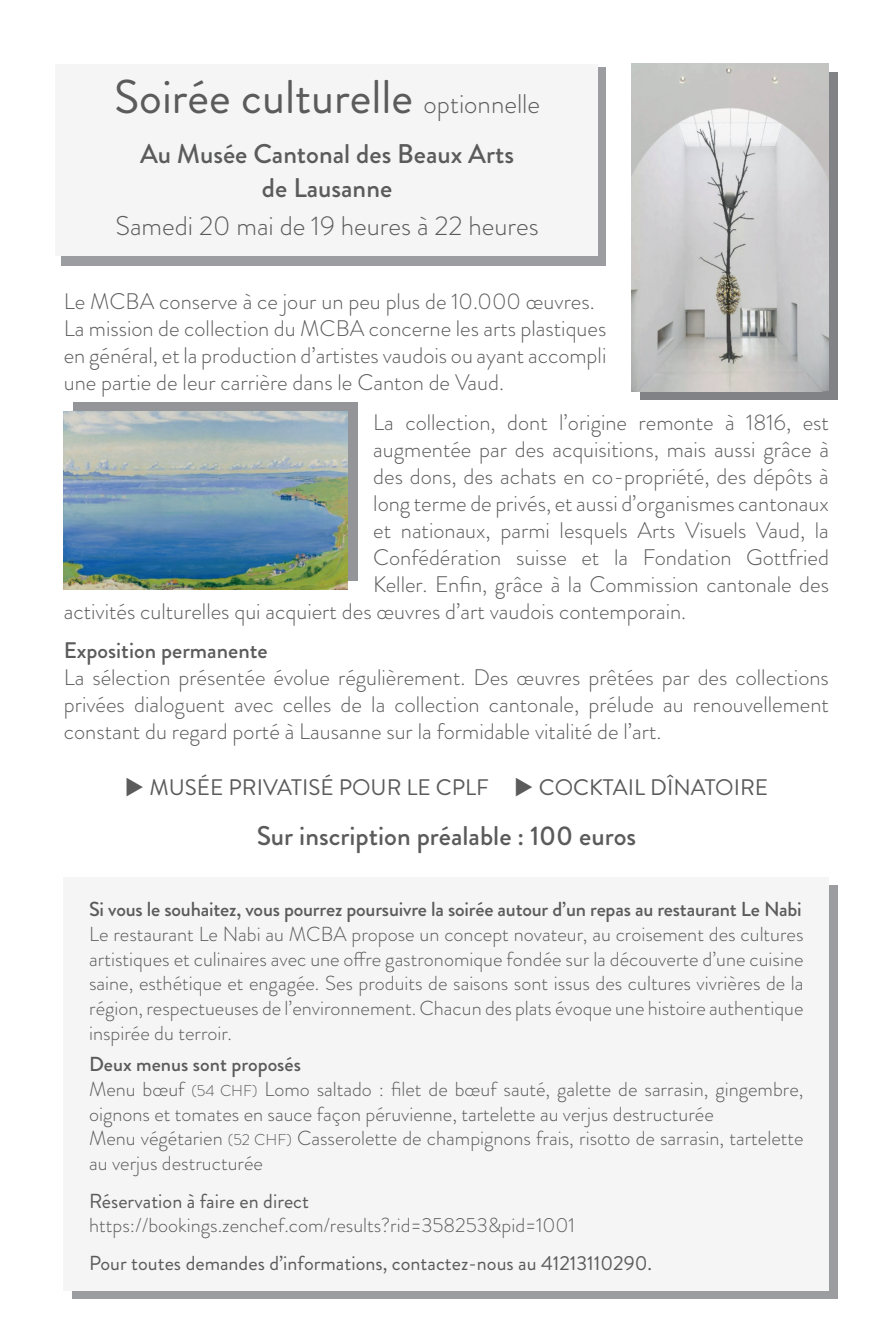
<style>
.page{position:relative;width:893px;height:1340px;background:#fff}
.page>*{position:absolute;margin:0;border:0;box-sizing:border-box;transform-origin:0 0}
.t1{font:47.25px "Brandon Grotesque";color:#5a5b5a}
.t2{font:500 27px/33.8px "Brandon Grotesque";color:#5a5b5a;text-align:center}
.t3{font:300 27px "Brandon Grotesque";color:#5a5b5a}
.t4{font:300 22.5px/27px "Brandon Grotesque";color:#5a5b5a}
.t5{font:22.5px "Brandon Grotesque";color:#5a5b5a}
.t6{font:500 22.5px "Brandon Grotesque";color:#5a5b5a}
.t7{font:300 20.25px/24.8px "Brandon Grotesque";color:#5a5b5a;text-align:justify}
.t8{font:20.25px "Brandon Grotesque";color:#5a5b5a}
.t9{font:500 20.25px "Brandon Grotesque";letter-spacing:-.01em;color:#5a5b5a}
.s1{font-weight:300;font-size:27px}
.s2{font-weight:500}
.s3{font-size:15.75px}
</style>
<div class="page">
<div style="left:61px;top:68px;width:545px;height:198px;background:#9b9da0"></div>
<div style="left:55px;top:64px;width:543px;height:191px;background:#f5f5f6"></div>
<div style="left:74px;top:402px;width:284px;height:178px;background:#939598"></div>
<div style="left:640px;top:72px;width:198px;height:328px;background:#808285"></div>
<div style="left:72px;top:885px;width:765px;height:413px;background:#9b9da0"></div>
<img style="left:632px;top:64px;width:197px;height:327px">
<img style="left:64px;top:411px;width:284px;height:179px">
<div style="left:64px;top:877px;width:765px;height:413px;background:#f5f5f6"></div>
<h1 class="t1" style="left:114px;top:64px;width:428px">Soirée culturelle <span class="s1">optionnelle</span></h1>
<p class="t2" style="left:140px;top:137px;width:376px">Au Musée Cantonal des Beaux Arts de Lausanne</p>
<p class="t3" style="left:115px;top:207px;width:425px">Samedi 20 mai de 19 heures à 22 heures</p>
<p class="t4" style="left:64px;top:287px;width:544px">Le MCBA conserve à ce jour un peu plus de 10.000 œuvres.<br>La mission de collection du MCBA concerne les arts plastiques en général, et la production d’artistes vaudois ou ayant accompli une partie de leur carrière dans le Canton de Vaud.</p>
<p class="t4" style="left:373px;top:408px;width:457px">La collection, dont l’origine remonte à 1816, est</p>
<p class="t4" style="left:373px;top:435px;width:457px">augmentée par des acquisitions, mais aussi grâce à</p>
<p class="t4" style="left:373px;top:462px;width:457px">des dons, des achats en co-propriété, des dépôts à</p>
<p class="t4" style="left:373px;top:489px;width:457px">long terme de privés, et aussi d’organismes cantonaux</p>
<p class="t4" style="left:373px;top:516px;width:457px">et nationaux, parmi lesquels Arts Visuels Vaud, la</p>
<p class="t4" style="left:373px;top:543px;width:457px">Confédération suisse et la Fondation Gottfried</p>
<p class="t4" style="left:373px;top:570px;width:457px">Keller. Enfin, grâce à la Commission cantonale des</p>
<p class="t4" style="left:64px;top:597px;width:624px">activités culturelles qui acquiert des œuvres d’art vaudois contemporain.</p>
<p class="t6" style="left:64px;top:635px;width:205px">Exposition permanente</p>
<p class="t4" style="left:64px;top:664px;width:767px;text-align:justify">La sélection présentée évolue régulièrement. Des œuvres prêtées par des collections privées dialoguent avec celles de la collection cantonale, prélude au renouvellement constant du regard porté à Lausanne sur la formidable vitalité de l’art.</p>
<p class="t5" style="left:125px;top:771px;width:645px">◆ MUSÉE PRIVATISÉ POUR LE CPLF ◆ COCKTAIL DÎNATOIRE</p>
<p class="t2" style="left:257px;top:819px;width:381px">Sur inscription préalable : 100 euros</p>
<p class="t9" style="left:89px;top:895px;width:714px">Si vous le souhaitez, vous pourrez poursuivre la soirée autour d’un repas au restaurant Le Nabi</p>
<p class="t7" style="left:89px;top:921px;width:716px">Le restaurant Le Nabi au MCBA propose un concept novateur, au croisement des cultures artistiques et culinaires avec une offre gastronomique fondée sur la découverte d’une cuisine saine, esthétique et engagée. Ses produits de saisons sont issus des cultures vivrières de la région, respectueuses de l’environnement. Chacun des plats évoque une histoire authentique inspirée du terroir.</p>
<p class="t7" style="left:89px;top:1051px;width:716px;text-align:left"><span class="s2">Deux menus sont proposés<br></span>Menu bœuf <span class="s3">(54 CHF)</span> Lomo saltado : filet de bœuf sauté, galette de sarrasin, gingembre, oignons et tomates en sauce façon péruvienne, tartelette au verjus destructurée<br>Menu végétarien <span class="s3">(52 CHF)</span> Casserolette de champignons frais, risotto de sarrasin, tartelette au verjus destructurée</p>
<p class="t8" style="left:89px;top:1186px;width:221px">Réservation à faire en direct</p>
<p class="t7" style="left:89px;top:1212px;width:487px">https://bookings.zenchef.com/results?rid=358253&amp;pid=1001</p>
<p class="t8" style="left:89px;top:1248px;width:564px">Pour toutes demandes d’informations, contactez-nous au 41213110290.</p>
</div>
